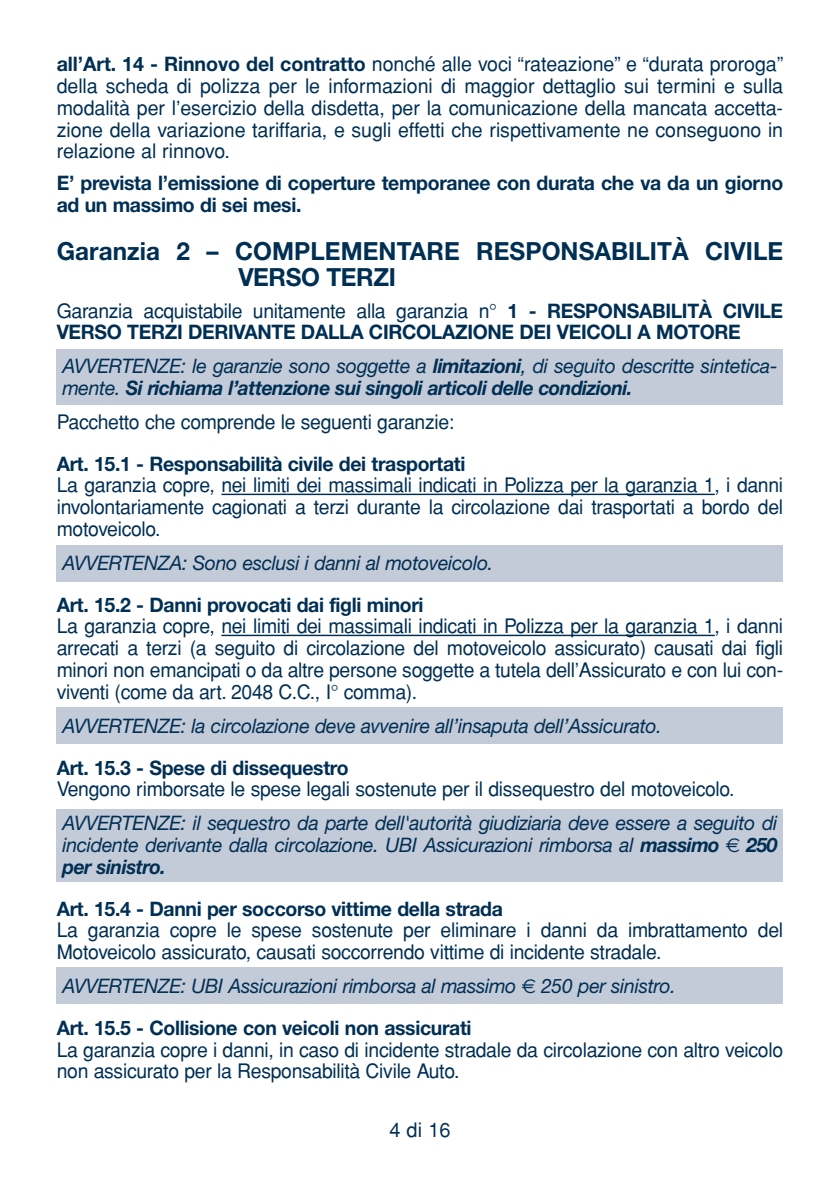
<style>
.page{position:relative;width:840px;height:1191px;background:#fff}
.page>*{position:absolute;margin:0;border:0;box-sizing:border-box;transform-origin:0 0}
.t1{font:700 25px/26px "Helvetica Neue";color:#002f54}
.t2{font:20px/21.8px "Helvetica";letter-spacing:-.015em;color:#002f54;text-align:justify}
.t3{font:italic 20px/21.8px "Helvetica Neue";letter-spacing:-.015em;color:#002f54}
.t4{font:700 20px/21.8px "Helvetica Neue";letter-spacing:-.015em;color:#002f54}
.t5{font:italic 700 20px "Helvetica Neue";letter-spacing:-.025em;color:#002f54;scale:.96 1}
.s1{font-family:"Helvetica Neue";font-weight:700}
.s2{font-weight:700;font-style:normal}
.s3{font-weight:700}
.s4{font-weight:400}
.s5{font-family:"Euro Sans";font-style:normal}
</style>
<div class="page">
<div style="left:57px;top:349px;width:725px;height:56px;background:#c3cad8"></div>
<div style="left:57px;top:545px;width:725px;height:36px;background:#c3cad8"></div>
<div style="left:57px;top:708px;width:725px;height:36px;background:#c3cad8"></div>
<div style="left:57px;top:967px;width:725px;height:36px;background:#c3cad8"></div>
<div style="left:57px;top:809px;width:725px;height:72px;background:#c3cad8"></div>
<hr style="left:221px;top:493px;width:493px;height:2px;background:#002f54">
<hr style="left:221px;top:634px;width:493px;height:2px;background:#002f54">
<p class="t2" style="left:57px;top:55px;width:727px"><span class="s1">all’Art. 14 - Rinnovo del contratto</span> nonché alle voci “rateazione” e “durata proroga” della scheda di polizza per le informazioni di maggior dettaglio sui termini e sulla modalità per l’esercizio della disdetta, per la comunicazione della mancata accetta&shy;zione della variazione tariffaria, e sugli effetti che rispettivamente ne conseguono in relazione al rinnovo.</p>
<p class="t4" style="left:57px;top:174px;width:727px">E’ prevista l’emissione di coperture temporanee con durata che va da un giorno ad un massimo di sei mesi.</p>
<p class="t1" style="left:238px;top:240px;width:546px;text-indent:-181px">Garanzia 2 – COMPLEMENTARE RESPONSABILITÀ CIVILE<br>VERSO TERZI</p>
<p class="t2" style="left:57px;top:301px;width:727px">Garanzia acquistabile unitamente alla garanzia n° <span class="s1">1 - RESPONSABILITÀ CIVILE</span></p>
<p class="t3" style="left:57px;top:317px;width:721px;line-height:33.8px"><span class="s2">VERSO TERZI DERIVANTE DALLA CIRCOLAZIONE DEI VEICOLI A MOTORE<br></span>AVVERTENZE: le garanzie sono soggette a <span class="s3">limitazioni</span>, di seguito descritte sintetica-</p>
<p class="t5" style="left:62px;top:381px;width:595px"><span class="s4">mente.</span> Si richiama l’attenzione sui singoli articoli delle condizioni.</p>
<p class="t2" style="left:57px;top:413px;width:399px">Pacchetto che comprende le seguenti garanzie:</p>
<p class="t4" style="left:57px;top:454px;width:410px">Art. 15.1 - Responsabilità civile dei trasportati</p>
<p class="t2" style="left:57px;top:476px;width:727px">La garanzia copre, nei limiti dei massimali indicati in Polizza per la garanzia 1, i danni involontariamente cagionati a terzi durante la circolazione dai trasportati a bordo del motoveicolo.</p>
<p class="t3" style="left:62px;top:554px;width:432px">AVVERTENZA: Sono esclusi i danni al motoveicolo.</p>
<p class="t4" style="left:57px;top:595px;width:368px">Art. 15.2 - Danni provocati dai figli minori</p>
<p class="t2" style="left:57px;top:617px;width:727px">La garanzia copre, nei limiti dei massimali indicati in Polizza per la garanzia 1, i danni arrecati a terzi (a seguito di circolazione del motoveicolo assicurato) causati dai figli minori non emancipati o da altre persone soggette a tutela dell’Assicurato e con lui con&shy;viventi (come da art. 2048 C.C., I° comma).</p>
<p class="t3" style="left:62px;top:716px;width:600px">AVVERTENZE: la circolazione deve avvenire all’insaputa dell’Assicurato.</p>
<p class="t4" style="left:57px;top:758px;width:293px">Art. 15.3 - Spese di dissequestro</p>
<p class="t2" style="left:57px;top:780px;width:679px">Vengono rimborsate le spese legali sostenute per il dissequestro del motoveicolo.</p>
<p class="t3" style="left:62px;top:814px;width:716px;text-align:justify">AVVERTENZE: il sequestro da parte dell'autorità giudiziaria deve essere a seguito di incidente derivante dalla circolazione. UBI Assicurazioni rimborsa al <span class="s3">massimo</span> <span class="s5">€</span> <span class="s3">250 per sinistro.</span></p>
<p class="t4" style="left:57px;top:899px;width:447px">Art. 15.4 - Danni per soccorso vittime della strada</p>
<p class="t2" style="left:57px;top:921px;width:727px">La garanzia copre le spese sostenute per eliminare i danni da imbrattamento del<br>Motoveicolo assicurato, causati soccorrendo vittime di incidente stradale.</p>
<p class="t3" style="left:57px;top:967px;width:620px;line-height:41.8px">AVVERTENZE: UBI Assicurazioni rimborsa al massimo <span class="s5">€</span> 250 per sinistro.<br><span class="s2">Art. 15.5 - Collisione con veicoli non assicurati</span></p>
<p class="t2" style="left:57px;top:1040px;width:727px">La garanzia copre i danni, in caso di incidente stradale da circolazione con altro veicolo non assicurato per la Responsabilità Civile Auto.</p>
<p class="t2" style="left:389px;top:1120px;width:63px">4 di 16</p>
</div>
